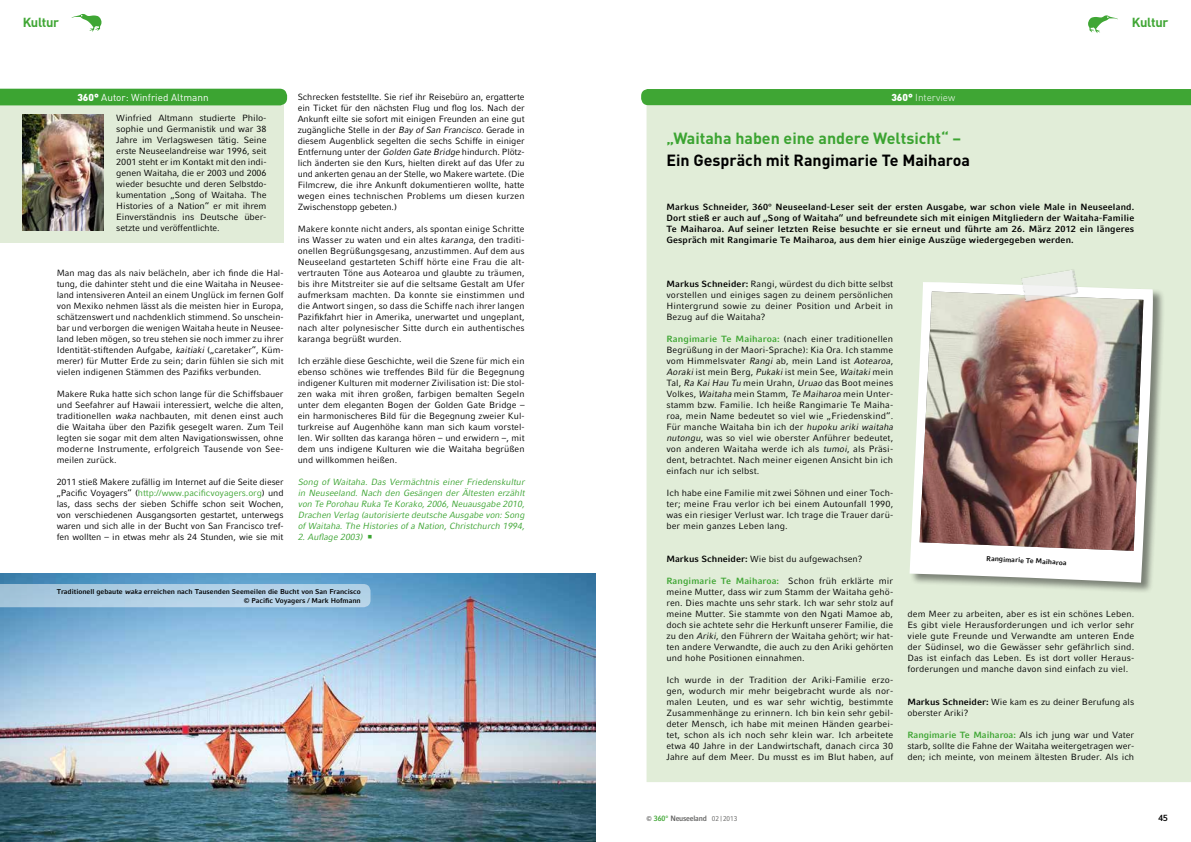
<style>
.page{position:relative;width:1191px;height:842px;background:#fff}
.page>*{position:absolute;margin:0;border:0;box-sizing:border-box;transform-origin:0 0}
.t1{font:700 16px "DIN";color:#3ca432}
.t2{font:700 16px "DIN";color:#000}
.t3{font:700 13px "DIN";letter-spacing:-.03em;color:#3fa634}
.t4{font:10px "DIN";color:#fff}
.t5{font:300 10px "DIN";color:#fff}
.t6{font:9px/11px "Compatil Fact LT";letter-spacing:.01em;color:#000;text-align:justify}
.t7{font:700 9px/11px "Compatil Fact LT";letter-spacing:.02em;color:#000;text-align:justify}
.t8{font:9px/11px "Compatil Fact LT";letter-spacing:.01em;color:#000;text-align:justify;scale:1.04 1}
.t9{font:italic 9px/11px "Compatil Fact LT";color:#3ca432;text-align:justify}
.t10{font:700 9px "Compatil Fact LT";letter-spacing:.02em;color:#000;scale:.93 1}
.t11{font:700 7.7px "Compatil Fact LT";letter-spacing:-.03em;color:#626261;scale:.91 1}
.t12{font:700 7px/9px "Compatil Fact LT";color:#000;text-align:right}
.s1{font-weight:900}
.s2{font-style:italic}
.s3{color:#3fa634}
.s4{font-weight:700}
.s5{font-weight:700;color:#3fa634}
.s6{font-size:7px}
.s7{font-weight:400;font-size:7px}
</style>
<div class="page">
<div style="left:646px;top:101px;width:545px;height:681px;background:#e1edd8"></div>
<div style="left:0;top:102px;width:283px;height:141px;background:#e1ecd8"></div>
<img style="left:22px;top:114px;width:82px;height:117px">
<div style="left:0;top:89px;width:287px;height:16px;background:#3ca432"></div>
<div style="left:641px;top:89px;width:550px;height:16px;background:#3fa634"></div>
<div style="left:909px;top:281px;width:255px;height:313px;background:#000;opacity:.45"></div>
<svg style="left:909px;top:282px;width:246px;height:301px;fill:#fff"></svg>
<img style="left:919px;top:291px;width:224px;height:260px">
<img style="left:1020px;top:269px;width:59px;height:37px">
<img style="left:0;top:573px;width:595px;height:269px">
<svg style="left:0;top:584px;width:370px;height:23px;background:#b0cfe4"></svg>
<svg style="left:71px;top:14px;width:31px;height:18px"></svg>
<svg style="left:1088px;top:15px;width:30px;height:18px"></svg>
<h2 class="t3" style="left:23px;top:14px;width:38px">Kultur</h2>
<h2 class="t3" style="left:1132px;top:14px;width:38px">Kultur</h2>
<p class="t4" style="left:77px;top:91px;width:133px"><span class="s1">360°</span> Autor: Winfried Altmann</p>
<p class="t8" style="left:116px;top:112px;width:146px">Winfried Altmann studierte Philo&shy;sophie und Germanistik und war 38<br>Jahre im Verlagswesen tätig. Seine erste Neuseelandreise war 1996, seit 2001 steht er im Kontakt mit den indi&shy;genen Waitaha, die er 2003 und 2006 wieder besuchte und deren Selbstdo&shy;kumentation „Song of Waitaha. The Histories of a Nation“ er mit ihrem Einverständnis ins Deutsche über&shy;setzte und veröffentlichte.</p>
<p class="t6" style="left:57px;top:267px;width:228px">Man mag das als naiv belächeln, aber ich finde die Hal&shy;tung, die dahinter steht und die eine Waitaha in Neusee&shy;land intensiveren Anteil an einem Unglück im -fernen Golf von Mexiko nehmen lässt als die meisten hier in Europa, schätzenswert und nachdenklich stimmend. So unschein&shy;bar und verborgen die wenigen Waitaha heute in Neusee&shy;land leben mögen, so treu stehen sie noch immer zu ihrer Identität-stiftenden -Aufgabe, <span class="s2">kaitiaki</span>(„caretaker“, Küm&shy;merer) für Mutter Erde zu sein; darin fühlen sie sich mit vielen indigenen Stämmen des Pazifiks verbunden.</p>
<p class="t6" style="left:57px;top:388px;width:228px">Makere Ruka hatte sich schon lange für die Schiffsbauer und Seefahrer auf Hawaii interessiert, welche die alten, traditionellen <span class="s2">waka</span> nachbauten, mit denen einst auch die Waitaha über den Pazifik gesegelt waren. Zum Teil legten sie sogar mit dem alten Navigationswissen, ohne moderne Instrumente, erfolgreich Tausende von See&shy;meilen zurück.</p>
<p class="t6" style="left:57px;top:476px;width:228px">2011 stieß Makere zufällig im Internet auf die Seite dieser „Pacific Voyagers“ (<span class="s3">http://www.pacificvoyagers.org</span>) und las, dass sechs der sieben Schiffe schon seit Wochen, von verschiedenen Ausgangsorten gestartet, unterwegs waren und sich alle in der Bucht von San Francisco tref&shy;fen wollten – in etwas mehr als 24 Stunden, wie sie mit</p>
<p class="t6" style="left:298px;top:91px;width:228px">Schrecken feststellte. Sie rief ihr Reisebüro an, ergatterte ein Ticket für den nächsten Flug und flog los. Nach der Ankunft eilte sie sofort mit einigen Freunden an eine gut zugängliche Stelle in der <span class="s2">BayofSanFrancisco</span>. Gerade in diesem Augenblick segelten die sechs Schiffe in einiger Entfernung unter der <span class="s2">GoldenGateBridge</span>hindurch. Plötz&shy;lich änderten sie den Kurs, hielten direkt auf das Ufer zu und ankerten genau an der Stelle, wo Makere wartete. (Die Filmcrew, die ihre Ankunft dokumentieren wollte, hatte wegen eines technischen Problems um diesen kurzen Zwischenstopp gebeten.)</p>
<p class="t6" style="left:298px;top:223px;width:228px">Makere konnte nicht anders, als spontan einige Schritte ins Wasser zu waten und ein altes <span class="s2">karanga</span>, den traditi&shy;onellen Begrüßungsgesang, anzustimmen. Auf dem aus Neuseeland gestarteten Schiff hörte eine Frau die alt&shy;vertrauten Töne aus Aotearoa und glaubte zu träumen, bis ihre Mitstreiter sie auf die seltsame Gestalt am Ufer aufmerksam machten. Da konnte sie einstimmen und die Antwort singen, so dass die Schiffe nach ihrer langen Pazifikfahrt hier in Amerika, unerwartet und ungeplant, nach alter polynesischer Sitte durch ein authentisches karanga begrüßt wurden.</p>
<p class="t6" style="left:298px;top:355px;width:228px">Ich erzähle diese Geschichte, weil die Szene für mich ein ebenso schönes wie treffendes Bild für die Begegnung indigener Kulturen mit moderner Zivilisation ist: Die stol&shy;zen waka mit ihren großen, farbigen bemalten Segeln unter dem eleganten Bogen der Golden Gate Bridge – ein harmonischeres Bild für die Begegnung zweier Kul&shy;turkreise auf Augenhöhe kann man sich kaum vorstel&shy;len. Wir sollten das karanga hören – und erwidern –, mit dem uns indigene Kulturen wie die Waitaha begrüßen und willkommen heißen.</p>
<p class="t9" style="left:298px;top:476px;width:230px">Song of Waitaha. Das Vermächtnis einer Friedenskultur in Neuseeland. Nach den Gesängen der Ältesten erzählt von Te Porohau Ruka Te Korako, 2006, Neuausgabe 2010, Drachen Verlag (autorisierte deutsche Ausgabe von: Song of Waitaha. The Histories of a Nation, Christchurch 1994,</p>
<p class="t9" style="left:298px;top:531px;width:76px">2. Auflage 2003) ○</p>
<p class="t12" style="left:57px;top:587px;width:305px">Traditionell gebaute <span class="s2">waka</span>erreichen nach Tausenden Seemeilen die Bucht von San Francisco © Pacific Voyagers / Mark Hofmann</p>
<p class="t5" style="left:891px;top:92px;width:65px"><span class="s1">360°</span> Interview</p>
<h1 class="t1" style="left:666px;top:128px;width:296px">„Waitaha haben eine andere Weltsicht“ –</h1>
<h1 class="t2" style="left:666px;top:150px;width:305px">Ein Gespräch mit Rangimarie Te Maiharoa</h1>
<p class="t7" style="left:666px;top:201px;width:469px">Markus Schneider, 360° Neuseeland-Leser seit der ersten Ausgabe, war schon viele Male in Neuseeland.<br>Dort stieß er auch auf „Song of Waitaha“ und befreundete sich mit einigen Mitgliedern der Waitaha-Familie Te Maiharoa. Auf seiner letzten Reise besuchte er sie erneut und führte am 26. März 2012 ein längeres Gespräch mit Rangimarie Te Maiharoa, aus dem hier einige Auszüge wiedergegeben werden.</p>
<p class="t6" style="left:666px;top:278px;width:228px"><span class="s4">Markus Schneider:</span> Rangi, würdest du dich bitte selbst vorstellen und einiges sagen zu deinem persönlichen Hintergrund sowie zu deiner Position und Arbeit in Bezug auf die Waitaha?</p>
<p class="t6" style="left:666px;top:333px;width:230px;text-align:left"><span class="s5">Rangimarie Te Maiharoa:</span> (nach einer traditionellen Begrüßung in der Maori-Sprache): Kia Ora. Ich stamme vom Himmelsvater <span class="s2">Rangi</span> ab, mein Land ist <span class="s2">Aotearoa</span>, <span class="s2">Aoraki</span>ist mein Berg, <span class="s2">Pukaki</span>ist mein See, <span class="s2">Waitaki</span>mein Tal, <span class="s2">RaKaiHauTu</span>mein Urahn, <span class="s2">Uruao</span>das Boot meines Volkes, <span class="s2">Waitaha</span>mein Stamm, <span class="s2">TeMaiharoa</span>mein Unter&shy;stamm bzw. Familie. Ich heiße Rangimarie Te Maiha&shy;roa, mein Name bedeutet so viel wie „Friedenskind“.<br>Für manche Waitaha bin ich der <span class="s2">hupoku ariki waitaha nutongu</span>, was so viel wie oberster Anführer bedeutet, von anderen Waitaha werde ich als <span class="s2">tumoi</span>, als Präsi&shy;dent, betrachtet. Nach meiner eigenen Ansicht bin ich einfach nur ich selbst.</p>
<p class="t6" style="left:666px;top:487px;width:228px">Ich habe eine Familie mit zwei Söhnen und einer Toch&shy;ter; meine Frau verlor ich bei einem Autounfall 1990, was ein riesiger Verlust war. Ich trage die Trauer darü&shy;ber mein ganzes Leben lang.</p>
<p class="t6" style="left:666px;top:553px;width:198px"><span class="s4">Markus Schneider:</span> Wie bist du aufgewachsen?</p>
<p class="t6" style="left:666px;top:575px;width:228px"><span class="s5">Rangimarie Te Maiharoa:</span> Schon früh erklärte mir meine Mutter, dass wir zum Stamm der Waitaha gehö&shy;ren. Dies machte uns sehr stark. Ich war sehr stolz auf meine Mutter. Sie stammte von den Ngati Mamoe ab, doch sie achtete sehr die Herkunft unserer Familie, die zu den <span class="s2">Ariki</span>, den Führern der Waitaha gehört; wir hat&shy;ten andere Verwandte, die auch zu den Ariki gehörten und hohe Positionen einnahmen.</p>
<p class="t6" style="left:666px;top:674px;width:228px">Ich wurde in der Tradition der Ariki-Familie erzo&shy;gen, wodurch mir mehr beigebracht wurde als nor&shy;malen Leuten, und es war sehr wichtig, bestimmte Zusammenhänge zu erinnern. Ich bin kein sehr gebil&shy;deter Mensch, ich habe mit meinen Händen gearbei&shy;tet, schon als ich noch sehr klein war. Ich arbeitete etwa 40 Jahre in der Landwirtschaft, danach circa 30<br>Jahre auf dem Meer. Du musst es im Blut haben, auf</p>
<p class="t12" style="left:986px;top:554px;width:82px;rotate:3deg">Rangimarie Te Maiharoa</p>
<p class="t6" style="left:907px;top:608px;width:228px">dem Meer zu arbeiten, aber es ist ein schönes Leben.<br>Es gibt viele Herausforderungen und ich verlor sehr viele gute Freunde und Verwandte am unteren Ende der Südinsel, wo die Gewässer sehr gefährlich sind.<br>Das ist einfach das Leben. Es ist dort voller Heraus&shy;forderungen und manche davon sind einfach zu viel.</p>
<p class="t6" style="left:907px;top:696px;width:228px"><span class="s4">Markus Schneider:</span> Wie kam es zu deiner Berufung als oberster Ariki?</p>
<p class="t6" style="left:907px;top:729px;width:228px"><span class="s5">Rangimarie Te Maiharoa:</span> Als ich jung war und Vater starb, sollte die Fahne der Waitaha weitergetragen wer&shy;den; ich meinte, von meinem ältesten Bruder. Als ich</p>
<p class="t11" style="left:646px;top:814px;width:101px"><span class="s6">©</span> <span class="s3">360°</span> Neuseeland <span class="s7">02 | 2013</span></p>
<p class="t10" style="left:1158px;top:813px;width:12px">45</p>
</div>
